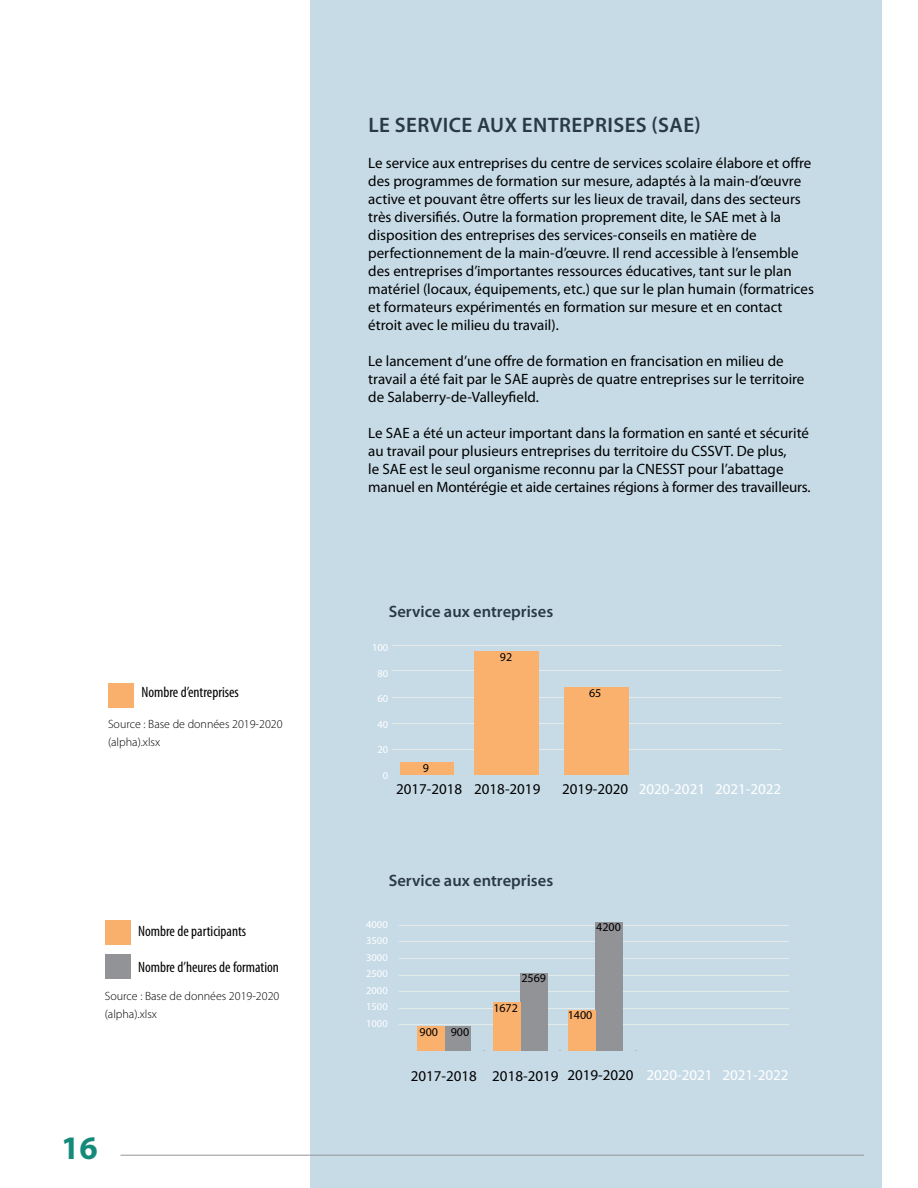
<style>
.page{position:relative;width:918px;height:1188px;background:#fff}
.page>*{position:absolute;margin:0;border:0;box-sizing:border-box;transform-origin:0 0}
.t1{font:700 33px "Myriad Pro";color:#158a7b}
.t2{font:600 21px "Myriad Pro";letter-spacing:.02em;color:#2a3a45}
.t3{font:600 16.5px "Myriad Pro";color:#2a3a45}
.t4{font:15px/18px "Myriad Pro";color:#000}
.t5{font:condensed 15px "Myriad Pro";color:#000}
.t6{font:15px "Myriad Pro";color:#fff}
.t7{font:300 12px/18px "Myriad Pro";color:#000}
.t8{font:12px "Myriad Pro";color:#000}
.t9{font:10.5px/16.5px "Myriad Pro";color:#fff;text-align:justify}
</style>
<div class="page">
<div style="left:310px;top:0;width:572px;height:1188px;background:#c7dbe7"></div>
<div style="left:108px;top:683px;width:26px;height:24px;background:#fab06d"></div>
<div style="left:105px;top:954px;width:26px;height:24px;background:#919396"></div>
<div style="left:105px;top:921px;width:26px;height:24px;background:#fab06d"></div>
<hr style="left:392px;top:645px;width:390px;height:1px;background:#e4ebe9">
<hr style="left:392px;top:697px;width:390px;height:1px;background:#e4ebe9">
<hr style="left:392px;top:671px;width:390px;height:1px;background:#e4ebe9">
<hr style="left:392px;top:723px;width:390px;height:1px;background:#e4ebe9">
<hr style="left:392px;top:749px;width:390px;height:1px;background:#e4ebe9">
<div style="left:564px;top:687px;width:65px;height:88px;background:#fbb16e"></div>
<div style="left:474px;top:651px;width:65px;height:124px;background:#fbb16e"></div>
<div style="left:400px;top:763px;width:54px;height:12px;background:#fbb16e"></div>
<hr style="left:399px;top:991px;width:390px;height:1px;background:#e4ebe9">
<hr style="left:399px;top:941px;width:390px;height:1px;background:#e4ebe9">
<hr style="left:399px;top:958px;width:390px;height:1px;background:#e4ebe9">
<hr style="left:399px;top:1024px;width:390px;height:1px;background:#e4ebe9">
<hr style="left:399px;top:1008px;width:390px;height:1px;background:#e4ebe9">
<hr style="left:399px;top:975px;width:390px;height:1px;background:#e4ebe9">
<hr style="left:399px;top:925px;width:390px;height:1px;background:#e4ebe9">
<div style="left:443px;top:1026px;width:27px;height:25px;background:#919396"></div>
<div style="left:520px;top:974px;width:28px;height:77px;background:#919396"></div>
<div style="left:596px;top:922px;width:27px;height:129px;background:#919396"></div>
<div style="left:417px;top:1026px;width:28px;height:25px;background:#fbb16e"></div>
<div style="left:493px;top:1002px;width:27px;height:49px;background:#fbb16e"></div>
<div style="left:569px;top:1011px;width:27px;height:40px;background:#fbb16e"></div>
<hr style="left:121px;top:1155px;width:743px;height:1px;background:#939598">
<p class="t5" style="left:141px;top:683px;width:99px">Nombre d’entreprises</p>
<p class="t7" style="left:108px;top:715px;width:176px">Source : Base de données 2019-2020 (alpha).xlsx</p>
<p class="t5" style="left:138px;top:922px;width:110px">Nombre de participants</p>
<p class="t5" style="left:138px;top:958px;width:142px">Nombre d’heures de formation</p>
<p class="t7" style="left:105px;top:987px;width:176px">Source : Base de données 2019-2020 (alpha).xlsx</p>
<h1 class="t1" style="left:61px;top:1126px;width:38px">16</h1>
<h2 class="t2" style="left:368px;top:112px;width:334px">LE SERVICE AUX ENTREPRISES (SAE)</h2>
<p class="t4" style="left:368px;top:154px;width:447px">Le service aux entreprises du centre de services scolaire élabore et offre des programmes de formation sur mesure, adaptés à la main-d’œuvre active et pouvant être offerts sur les lieux de travail, dans des secteurs très diversifiés. Outre la formation proprement dite, le SAE met à la disposition des entreprises des services-conseils en matière de perfectionnement de la main-d’œuvre. Il rend accessible à l’ensemble des entreprises d’importantes ressources éducatives, tant sur le plan matériel (locaux, équipements, etc.) que sur le plan humain (formatrices et formateurs expérimentés en formation sur mesure et en contact étroit avec le milieu du travail).</p>
<p class="t4" style="left:368px;top:352px;width:438px">Le lancement d’une offre de formation en francisation en milieu de travail a été fait par le SAE auprès de quatre entreprises sur le territoire de Salaberry-de-Valleyfield.</p>
<p class="t4" style="left:368px;top:424px;width:444px">Le SAE a été un acteur important dans la formation en santé et sécurité au travail pour plusieurs entreprises du territoire du CSSVT. De plus,<br>le SAE est le seul organisme reconnu par la CNESST pour l’abattage manuel en Montérégie et aide certaines régions à former des travailleurs.</p>
<p class="t3" style="left:389px;top:601px;width:166px">Service aux entreprises</p>
<p class="t9" style="left:372px;top:639px;width:18px">100</p>
<p class="t9" style="left:378px;top:665px;width:12px">80</p>
<p class="t9" style="left:378px;top:690px;width:12px">60</p>
<p class="t9" style="left:378px;top:716px;width:12px">40</p>
<p class="t9" style="left:378px;top:741px;width:12px">20</p>
<p class="t9" style="left:383px;top:767px;width:7px">0</p>
<p class="t8" style="left:423px;top:761px;width:8px">9</p>
<p class="t4" style="left:396px;top:780px;width:68px">2017-2018</p>
<p class="t8" style="left:500px;top:650px;width:14px">92</p>
<p class="t4" style="left:474px;top:780px;width:68px">2018-2019</p>
<p class="t8" style="left:589px;top:686px;width:14px">65</p>
<p class="t4" style="left:562px;top:780px;width:68px">2019-2020</p>
<p class="t6" style="left:639px;top:780px;width:68px">2020-2021</p>
<p class="t6" style="left:715px;top:780px;width:68px">2021-2022</p>
<p class="t3" style="left:389px;top:870px;width:166px">Service aux entreprises</p>
<p class="t9" style="left:366px;top:916px;width:23px">4000<br>3500<br>3000<br>2500<br>2000<br>1500<br>1000</p>
<p class="t8" style="left:420px;top:1024px;width:51px">900 900</p>
<p class="t8" style="left:521px;top:971px;width:26px">2569</p>
<p class="t8" style="left:493px;top:1000px;width:26px">1672</p>
<p class="t8" style="left:596px;top:920px;width:26px">4200</p>
<p class="t8" style="left:568px;top:1008px;width:26px">1400</p>
<p class="t4" style="left:411px;top:1066px;width:68px">2017-2018</p>
<p class="t4" style="left:492px;top:1066px;width:68px">2018-2019</p>
<p class="t4" style="left:567px;top:1066px;width:68px">2019-2020</p>
<p class="t6" style="left:646px;top:1066px;width:68px">2020-2021</p>
<p class="t6" style="left:722px;top:1066px;width:68px">2021-2022</p>
</div>
